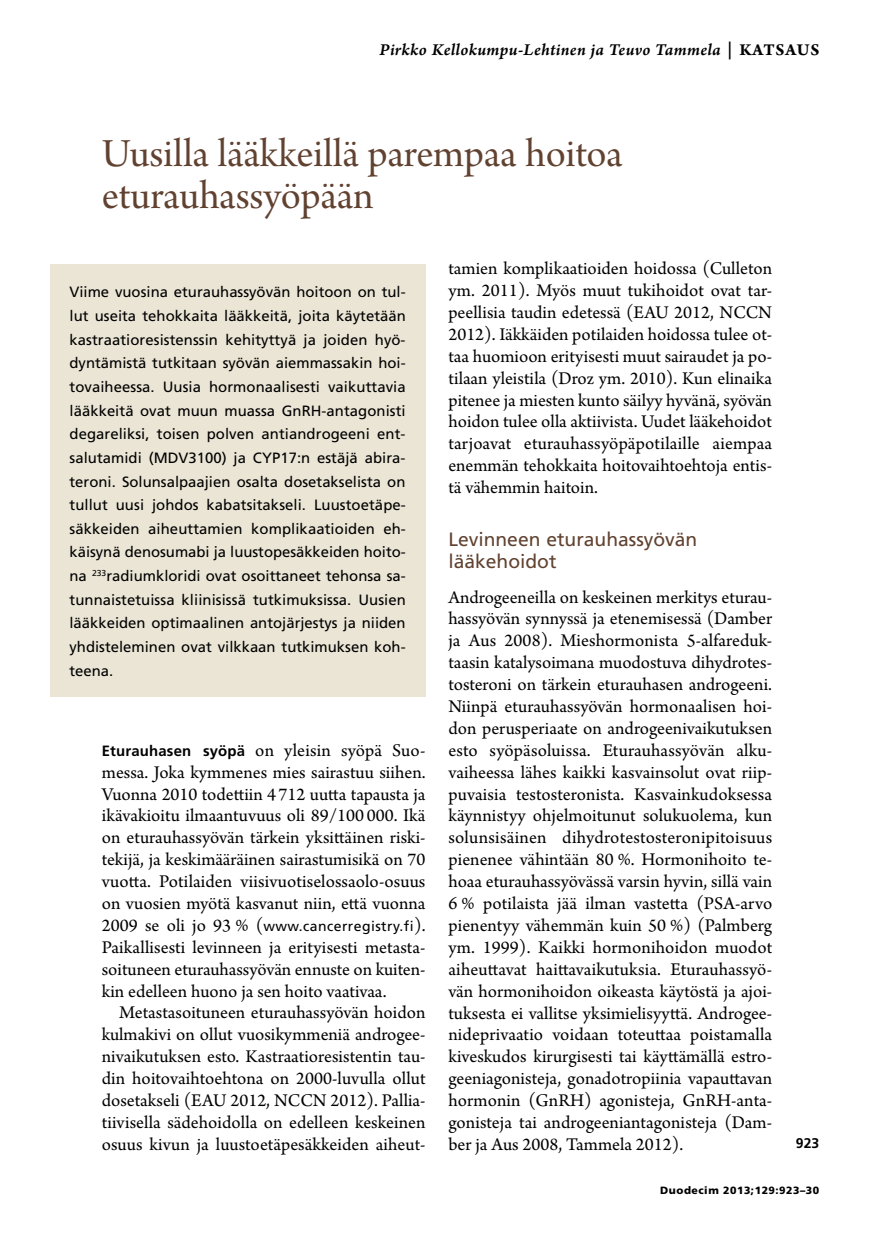
<style>
.page{position:relative;width:874px;height:1241px;background:#fff}
.page>*{position:absolute;margin:0;border:0;box-sizing:border-box;transform-origin:0 0}
.t1{font:42px/42px "Arno Pro Subhead";letter-spacing:-.005em;color:#614231}
.t2{font:19.25px/21.9px "Frutiger LT Std";color:#614231}
.t3{font:18.9px/21.9px "Arno Pro";color:#000;text-align:justify}
.t4{font:17.5px "Arno Pro Smbd Italic Sm Text";letter-spacing:.02em;color:#000}
.t5{font:14.88px/23.6px "Frutiger LT Std";color:#000;text-align:justify}
.t6{font:14px "Frutiger LT Std";letter-spacing:.03em;color:#000}
.t7{font:700 14px "Frutiger LT Std";color:#000}
.t8{font:900 10.5px "Frutiger LT Std";letter-spacing:.05em;color:#000}
.s1{font-family:"Arno Pro Bold Sm Text"}
.s2{font-family:"Frutiger LT Std";font-weight:700;font-size:14.88px}
.s3{font-family:"Arno Pro";font-size:18.9px}
</style>
<div class="page">
<div style="left:50px;top:264px;width:375px;height:432px;background:#eae5d5"></div>
<p class="t4" style="left:379px;top:40px;width:441px">Pirkko Kellokumpu-Lehtinen ja Teuvo Tammela <span class="s1">| KATSAUS</span></p>
<h1 class="t1" style="left:102px;top:135px;width:522px">Uusilla lääkkeillä parempaa hoitoa eturauhassyöpään</h1>
<p class="t5" style="left:69px;top:280px;width:338px">Viime vuosina eturauhassyövän hoitoon on tul&shy;lut useita tehokkaita lääkkeitä, joita käytetään kastraatioresistenssin kehityttyä ja joiden hyö&shy;dyntämistä tutkitaan syövän aiemmassakin hoi&shy;tovaiheessa. Uusia hormonaalisesti vaikuttavia lääkkeitä ovat muun muassa GnRH-antagonisti degareliksi, toisen polven antiandrogeeni ent&shy;salutamidi (MDV3100) ja CYP17:n estäjä abira&shy;teroni. Solunsalpaajien osalta dosetakselista on tullut uusi johdos kabatsitakseli. Luustoetäpe&shy;säkkeiden aiheuttamien komplikaatioiden eh&shy;käisynä denosumabi ja luustopesäkkeiden hoito&shy;na <sup>233</sup>radiumkloridi ovat osoittaneet tehonsa sa&shy;tunnaistetuissa kliinisissä tutkimuksissa. Uusien lääkkeiden optimaalinen antojärjestys ja niiden yhdisteleminen ovat vilkkaan tutkimuksen koh&shy;teena.</p>
<p class="t3" style="left:102px;top:740px;width:325px"><span class="s2">Eturauhasen syöpä</span> on yleisin syöpä Suo&shy;messa. Joka kymmenes mies sairastuu siihen.<br>Vuonna 2010 todettiin 4 712 uutta tapausta ja ikävakioitu ilmaantuvuus oli 89/100 000. Ikä on eturauhassyövän tärkein yksittäinen riski&shy;tekijä, ja keskimääräinen sairastumisikä on 70 vuotta. Potilaiden viisivuotiselossaolo-osuus on vuosien myötä kasvanut niin, että vuonna</p>
<p class="t6" style="left:102px;top:917px;width:325px"><span class="s3">2009 se oli jo 93 % (</span>www.cancerregistry.fi<span class="s3">).</span></p>
<p class="t3" style="left:102px;top:937px;width:325px">Paikallisesti levinneen ja erityisesti metasta&shy;soituneen eturauhassyövän ennuste on kuiten&shy;kin edelleen huono ja sen hoito vaativaa.</p>
<p class="t3" style="left:102px;top:1002px;width:325px;text-indent:17px">Metastasoituneen eturauhassyövän hoidon kulmakivi on ollut vuosikymmeniä androgee&shy;nivaikutuksen esto. Kastraatioresistentin tau&shy;din hoitovaihtoehtona on 2000-luvulla ollut dosetakseli (EAU 2012, NCCN 2012). Pallia&shy;tiivisella sädehoidolla on edelleen keskeinen osuus kivun ja luustoetäpesäkkeiden aiheut-</p>
<p class="t3" style="left:448px;top:258px;width:325px">tamien komplikaatioiden hoidossa (Culleton ym. 2011). Myös muut tukihoidot ovat tar&shy;peellisia taudin edetessä (EAU 2012, NCCN 2012). Iäkkäiden potilaiden hoidossa tulee ot&shy;taa huomioon erityisesti muut sairaudet ja po&shy;tilaan yleistila (Droz ym. 2010). Kun elinaika pitenee ja miesten kunto säilyy hyvänä, syövän hoidon tulee olla aktiivista. Uudet lääkehoidot tarjoavat eturauhassyöpäpotilaille aiempaa enemmän tehokkaita hoitovaihtoehtoja entis&shy;tä vähemmin haitoin.</p>
<p class="t2" style="left:448px;top:528px;width:250px">Levinneen eturauhassyövän lääkehoidot</p>
<p class="t3" style="left:448px;top:587px;width:325px">Androgeeneilla on keskeinen merkitys eturau&shy;hassyövän synnyssä ja etenemisessä (Damber ja Aus 2008). Mieshormonista 5-alfareduk&shy;taasin katalysoimana muodostuva dihydrotes&shy;tosteroni on tärkein eturauhasen androgeeni.<br>Niinpä eturauhassyövän hormonaalisen hoi&shy;don perusperiaate on androgeenivaikutuksen esto syöpäsoluissa. Eturauhassyövän alku&shy;vaiheessa lähes kaikki kasvainsolut ovat riip&shy;puvaisia testosteronista. Kasvainkudoksessa käynnistyy ohjelmoitunut solukuolema, kun solunsisäinen dihydrotestosteronipitoisuus pienenee vähintään 80 %. Hormonihoito te&shy;hoaa eturauhassyövässä varsin hyvin, sillä vain 6 % potilaista jää ilman vastetta (PSA-arvo pienentyy vähemmän kuin 50 %) (Palmberg ym. 1999). Kaikki hormonihoidon muodot aiheuttavat haittavaikutuksia. Eturauhassyö&shy;vän hormonihoidon oikeasta käytöstä ja ajoi&shy;tuksesta ei vallitse yksimielisyyttä. Androgee&shy;nideprivaatio voidaan toteuttaa poistamalla kiveskudos kirurgisesti tai käyttämällä estro&shy;geeniagonisteja, gonadotropiinia vapauttavan hormonin (GnRH) agonisteja, GnRH-anta&shy;gonisteja tai androgeeniantagonisteja (Dam&shy;ber ja Aus 2008, Tammela 2012).</p>
<p class="t7" style="left:795px;top:1134px;width:25px">923</p>
<p class="t8" style="left:660px;top:1183px;width:160px">Duodecim 2013;129:923–30</p>
</div>
